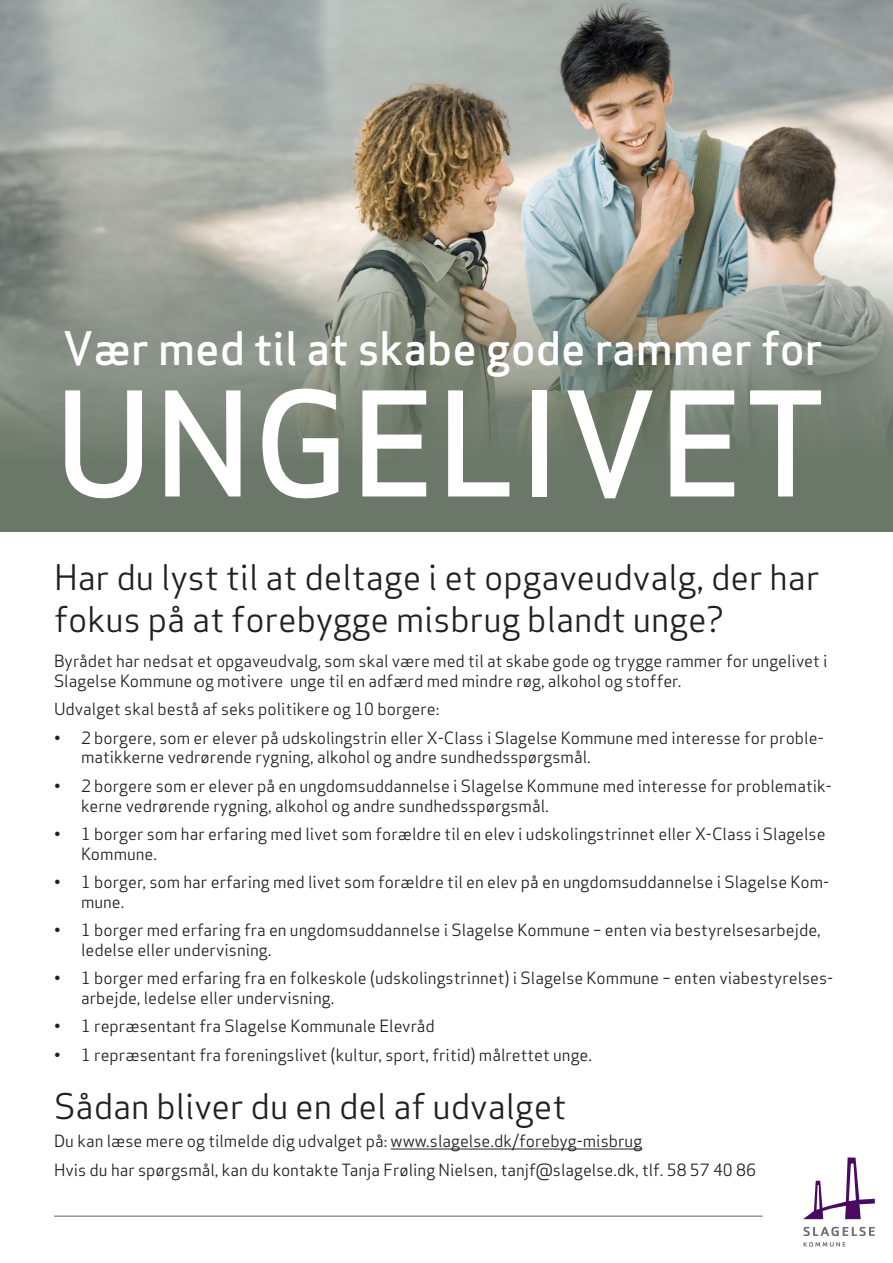
<style>
.page{position:relative;width:893px;height:1263px;background:#fff}
.page>*{position:absolute;margin:0;border:0;box-sizing:border-box;transform-origin:0 0}
.t1{font:500 141.45px "Apex Sans";color:#fff}
.t2{font:500 45.15px "Apex Sans";color:#fff}
.t3{font:34.5px/41.4px "Apex Sans";color:#231f20}
.t4{font:16.5px/19.8px "Apex Sans";color:#231f20}
</style>
<div class="page">
<hr style="left:391px;top:1148px;width:251px;height:1px;background:#231f20">
<img style="left:0;top:0;width:893px;height:531px">
<svg style="left:803px;top:1227px;width:72px;height:9px"></svg>
<svg style="left:804px;top:1242px;width:41px;height:5px"></svg>
<svg style="left:803px;top:1157px;width:72px;height:62px"></svg>
<hr style="left:54px;top:1215px;width:709px;height:2px;background:#939598">
<p class="t2" style="left:63px;top:309px;width:762px">Vær med til at skabe gode rammer for</p>
<p class="t1" style="left:54px;top:320px;width:774px">UNGELIVET</p>
<p class="t3" style="left:54px;top:553px;width:767px">Har du lyst til at deltage i et opgaveudvalg, der har fokus på at forebygge misbrug blandt unge?</p>
<p class="t4" style="left:54px;top:650px;width:775px">Byrådet har nedsat et opgaveudvalg, som skal være med til at skabe gode og trygge rammer for ungelivet i<br>Slagelse Kommune og motivere unge til en adfærd med mindre røg, alkohol og stoffer.</p>
<p class="t4" style="left:54px;top:698px;width:387px">Udvalget skal bestå af seks politikere og 10 borgere:</p>
<p class="t4" style="left:81px;top:726px;width:744px;text-indent:-27px">• 2 borgere, som er elever på udskolingstrin eller X-Class i Slagelse Kommune med interesse for proble&shy;matikkerne vedrørende rygning, alkohol og andre sundhedsspørgsmål.</p>
<p class="t4" style="left:81px;top:774px;width:752px;text-indent:-27px">• 2 borgere som er elever på en ungdomsuddannelse i Slagelse Kommune med interesse for problematik&shy;kerne vedrørende rygning, alkohol og andre sundhedsspørgsmål.</p>
<p class="t4" style="left:81px;top:822px;width:746px;text-indent:-27px">• 1 borger som har erfaring med livet som forældre til en elev i udskolingstrinnet eller X-Class i Slagelse<br>Kommune.</p>
<p class="t4" style="left:81px;top:870px;width:750px;text-indent:-27px">• 1 borger, som har erfaring med livet som forældre til en elev på en ungdomsuddannelse i Slagelse Kom&shy;mune.</p>
<p class="t4" style="left:81px;top:918px;width:741px;text-indent:-27px">• 1 borger med erfaring fra en ungdomsuddannelse i Slagelse Kommune – enten via bestyrelsesarbejde, ledelse eller undervisning.</p>
<p class="t4" style="left:81px;top:967px;width:754px;text-indent:-27px">• 1 borger med erfaring fra en folkeskole (udskolingstrinnet) i Slagelse Kommune – enten viabestyrelses&shy;arbejde, ledelse eller undervisning.</p>
<p class="t4" style="left:54px;top:1015px;width:382px">• 1 repræsentant fra Slagelse Kommunale Elevråd</p>
<p class="t4" style="left:54px;top:1043px;width:540px">• 1 repræsentant fra foreningslivet (kultur, sport, fritid) målrettet unge.</p>
<p class="t3" style="left:54px;top:1082px;width:514px">Sådan bliver du en del af udvalget</p>
<p class="t4" style="left:54px;top:1130px;width:590px">Du kan læse mere og tilmelde dig udvalget på: www.slagelse.dk/forebyg-misbrug</p>
<p class="t4" style="left:54px;top:1158px;width:703px">Hvis du har spørgsmål, kan du kontakte Tanja Frøling Nielsen, tanjf@slagelse.dk, tlf. 58 57 40 86</p>
</div>
